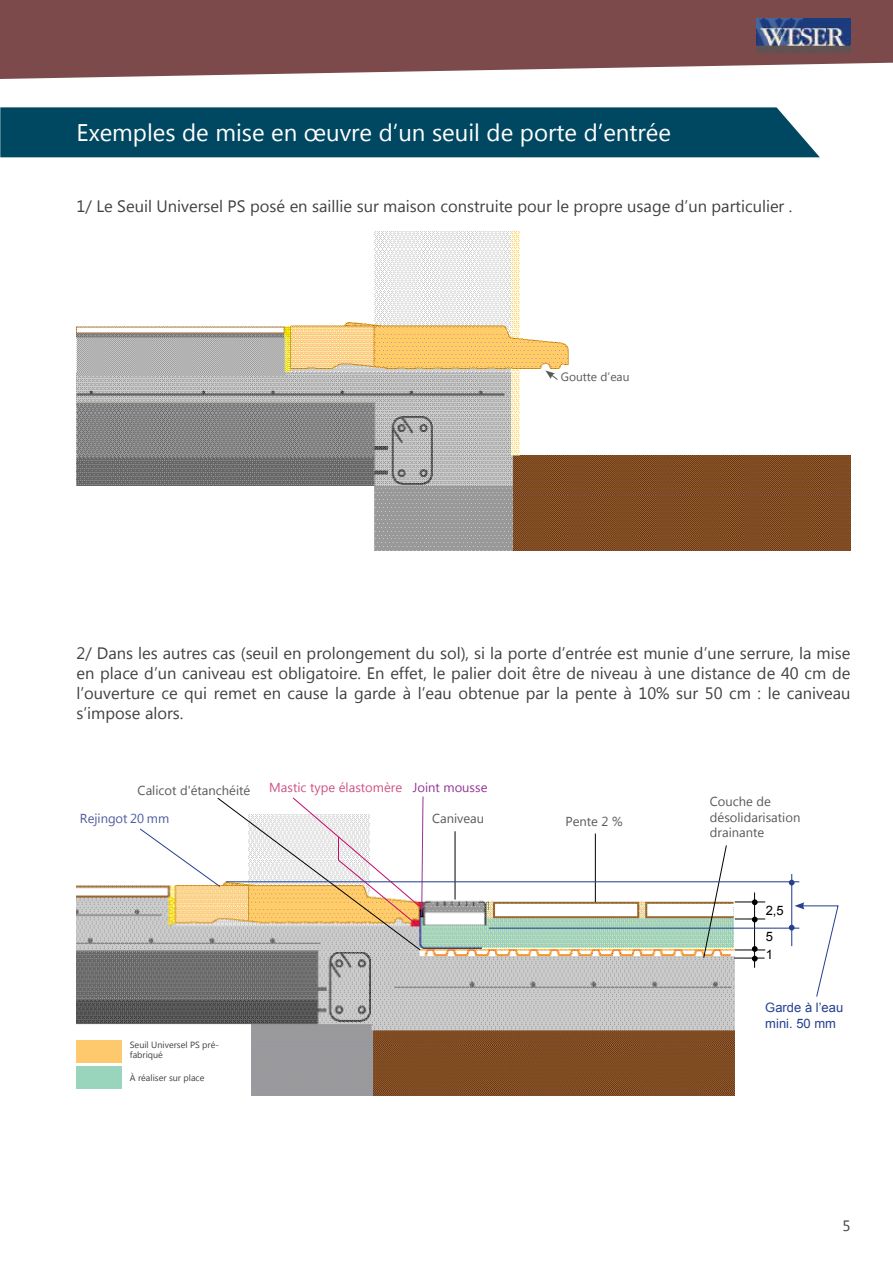
<style>
.page{position:relative;width:893px;height:1263px;background:#fff}
.page>*{position:absolute;margin:0;border:0;box-sizing:border-box;transform-origin:0 0}
.t1{font:24px "Lao UI";color:#fff}
.t2{font:16.5px/19.8px "Lao UI";color:#414042;text-align:justify}
.t3{font:15px "Lao UI";color:#414042}
.t4{font:13.05px/15.6px "Lao UI";color:#58595b}
.t5{font:13.05px "Lao UI";color:#cf5182}
.t6{font:13.05px/15.6px "Arial";color:#25408f}
.t7{font:13.05px "Lao UI";color:#4f5b9e}
.t8{font:13.05px/18.6px "Arial";color:#000}
.t9{font:12px "Lao UI";color:#58595b}
.t10{font:9px/10.8px "Lao UI";color:#414042}
.s1{color:#933493}
</style>
<div class="page">
<img style="left:77px;top:232px;width:773px;height:319px">
<img style="left:77px;top:814px;width:657px;height:282px">
<svg style="left:703px;top:845px;width:24px;height:113px"></svg>
<hr style="left:595px;top:833px;width:1px;height:69px;background:#000">
<hr style="left:455px;top:831px;width:1px;height:68px;background:#000">
<hr style="left:754px;top:892px;width:1px;height:76px;background:#000">
<svg style="left:752px;top:899px;width:6px;height:6px"></svg>
<hr style="left:735px;top:919px;width:30px;height:1px;background:#000">
<hr style="left:735px;top:902px;width:30px;height:1px;background:#000">
<hr style="left:735px;top:950px;width:30px;height:1px;background:#000">
<svg style="left:752px;top:917px;width:6px;height:5px"></svg>
<svg style="left:752px;top:946px;width:6px;height:15px"></svg>
<hr style="left:734px;top:958px;width:30px;height:1px;background:#000">
<div style="left:77px;top:1040px;width:45px;height:22px;background:#fec86c"></div>
<div style="left:77px;top:1066px;width:45px;height:22px;background:#99d4bc"></div>
<hr style="left:226px;top:881px;width:573px;height:1px;background:#25408f">
<hr style="left:489px;top:928px;width:310px;height:1px;background:#25408f">
<hr style="left:791px;top:874px;width:1px;height:72px;background:#25408f">
<svg style="left:789px;top:880px;width:5px;height:5px"></svg>
<svg style="left:140px;top:796px;width:283px;height:155px"></svg>
<svg style="left:545px;top:370px;width:13px;height:11px"></svg>
<svg style="left:789px;top:902px;width:50px;height:95px"></svg>
<div style="left:0;top:107px;width:820px;height:50px;background:#004861"></div>
<svg style="left:0;top:0;width:893px;height:79px;background:#8b5d5e"></svg>
<img style="left:757px;top:18px;width:93px;height:34px">
<h1 class="t1" style="left:77px;top:117px;width:596px">Exemples de mise en œuvre d’un seuil de porte d’entrée</h1>
<p class="t2" style="left:77px;top:195px;width:717px">1/ Le Seuil Universel PS posé en saillie sur maison construite pour le propre usage d’un particulier .</p>
<p class="t9" style="left:561px;top:369px;width:70px">Goutte d’eau</p>
<p class="t2" style="left:77px;top:643px;width:775px">2/ Dans les autres cas (seuil en prolongement du sol), si la porte d’entrée est munie d’une serrure, la mise en place d’un caniveau est obligatoire. En effet, le palier doit être de niveau à une distance de 40 cm de l’ouverture ce qui remet en cause la garde à l’eau obtenue par la pente à 10% sur 50 cm : le caniveau s’impose alors.</p>
<p class="t4" style="left:138px;top:782px;width:114px">Calicot d'étanchéité</p>
<p class="t5" style="left:269px;top:778px;width:220px">Mastic type élastomère <span class="s1">Joint mousse</span></p>
<p class="t7" style="left:80px;top:809px;width:91px">Rejingot 20 mm</p>
<p class="t10" style="left:130px;top:1038px;width:91px">Seuil Universel PS pré&shy;fabriqué</p>
<p class="t10" style="left:130px;top:1072px;width:76px">À réaliser sur place</p>
<p class="t4" style="left:432px;top:810px;width:54px">Caniveau</p>
<p class="t4" style="left:565px;top:813px;width:59px">Pente 2 %</p>
<p class="t4" style="left:710px;top:793px;width:92px">Couche de désolidarisation drainante</p>
<p class="t8" style="left:766px;top:901px;width:20px">2,5</p>
<p class="t8" style="left:766px;top:927px;width:9px">5<br>1</p>
<p class="t6" style="left:765px;top:1000px;width:79px">Garde à l’eau mini. 50 mm</p>
<p class="t3" style="left:842px;top:1216px;width:10px">5</p>
</div>
